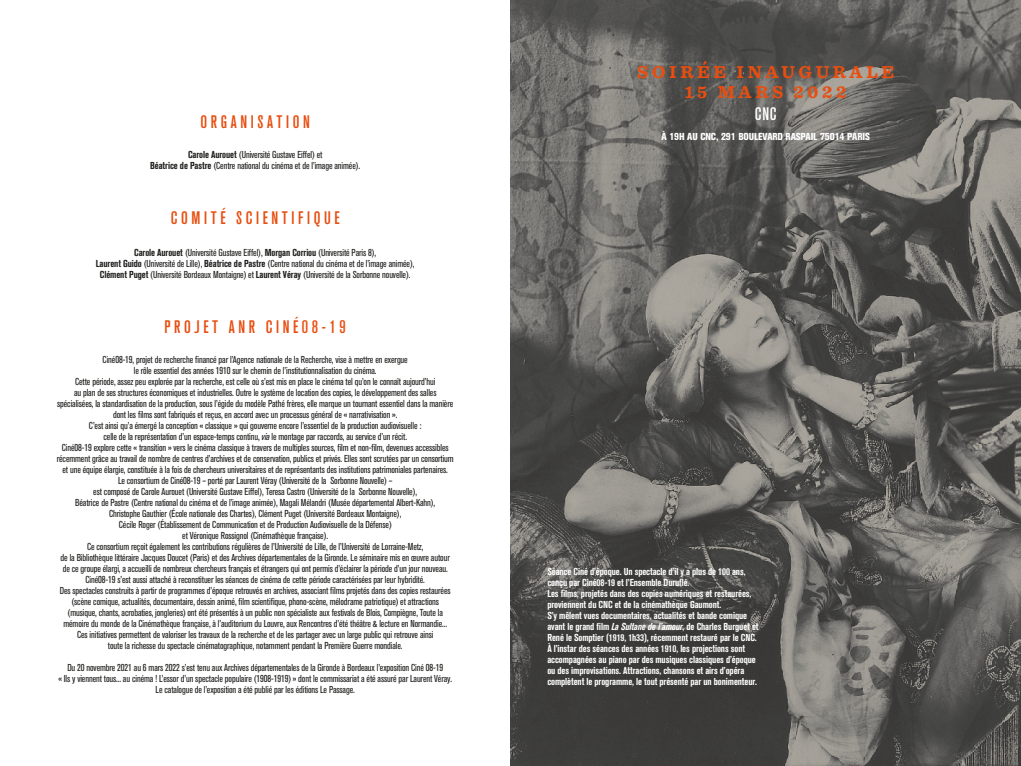
<style>
.page{position:relative;width:1021px;height:766px;background:#fff}
.page>*{position:absolute;margin:0;border:0;box-sizing:border-box;transform-origin:0 0}
.t1{font:500 condensed 18px "Akzidenz Grotesk BQ";letter-spacing:.2em;color:#e84e0f}
.t2{font:700 18px/20px "Sentinel";letter-spacing:.2em;color:#e84e0f;text-align:center}
.t3{font:500 condensed 18px "Akzidenz Grotesk BQ";color:#fff}
.t4{font:condensed 10px/11px "Akzidenz Grotesk BQ";letter-spacing:-.01em;color:#1d1d1b;text-align:center}
.t5{font:700 condensed 10px/11px "Akzidenz Grotesk BQ";letter-spacing:-.01em;color:#fff}
.t6{font:10px "Akzidenz Grotesk BQ X Bd Cnd Alt";letter-spacing:-.01em;color:#fff}
.s1{font-weight:700}
.s2{font-style:italic}
</style>
<div class="page">
<img style="left:510px;top:0;width:510px;height:765px">
<h1 class="t1" style="left:200px;top:111px;width:111px">ORGANISATION</h1>
<p class="t4" style="left:150px;top:149px;width:211px"><span class="s1">Carole Aurouet</span> (Université Gustave Eiffel) et<br><span class="s1">Béatrice de Pastre</span> (Centre national du cinéma et de l’image animée).</p>
<h1 class="t1" style="left:171px;top:207px;width:170px">COMIT É SCIENTI FIQUE</h1>
<p class="t4" style="left:96px;top:247px;width:320px"><span class="s1">Carole Aurouet</span> (Université Gustave Eiffel), <span class="s1">Morgan Corriou</span> (Université Paris 8),<br><span class="s1">Laurent Guido</span> (Université de Lille), <span class="s1">Béatrice de Pastre</span> (Centre national du cinéma et de l’image animée),<br><span class="s1">Clément Puget</span> (Université Bordeaux Montaigne) et <span class="s1">Laurent Véray</span> (Université de la Sorbonne nouvelle).</p>
<h1 class="t1" style="left:164px;top:316px;width:74px">PROJET ANR</h1>
<h1 class="t1" style="left:266px;top:316px;width:82px">CIN É08-19</h1>
<p class="t4" style="left:57px;top:354px;width:398px">Ciné08-19, projet de recherche financé par l’Agence nationale de la Recherche, vise à mettre en exergue<br>le rôle essentiel des années 1910 sur le chemin de l’institutionnalisation du cinéma.<br>Cette période, assez peu explorée par la recherche, est celle où s’est mis en place le cinéma tel qu’on le connaît aujourd’hui<br>au plan de ses structures économiques et industrielles. Outre le système de location des copies, le développement des salles spécialisées, la standardisation de la production, sous l’égide du modèle Pathé frères, elle marque un tournant essentiel dans la manière dont les films sont fabriqués et reçus, en accord avec un processus général de « narrativisation ».<br>C’est ainsi qu’a émergé la conception « classique » qui gouverne encore l’essentiel de la production audiovisuelle :<br>celle de la représentation d’un espace-temps continu, <span class="s2">via</span> le montage par raccords, au service d’un récit.<br>Ciné08-19 explore cette « transition » vers le cinéma classique à travers de multiples sources, film et non-film, devenues accessibles récemment grâce au travail de nombre de centres d’archives et de conservation, publics et privés. Elles sont scrutées par un consortium et une équipe élargie, constituée à la fois de chercheurs universitaires et de représentants des institutions patrimoniales partenaires.<br>Le consortium de Ciné08-19 – porté par Laurent Véray (Université de la Sorbonne Nouvelle) –<br>est composé de Carole Aurouet (Université Gustave Eiffel), Teresa Castro (Université de la Sorbonne Nouvelle),<br>Béatrice de Pastre (Centre national du cinéma et de l’image animée), Magali Mélandri (Musée départemental Albert-Kahn),<br>Christophe Gauthier (École nationale des Chartes), Clément Puget (Université Bordeaux Montaigne),<br>Cécile Roger (Établissement de Communication et de Production Audiovisuelle de la Défense)<br>et Véronique Rossignol (Cinémathèque française).<br>Ce consortium reçoit également les contributions régulières de l’Université de Lille, de l’Université de Lorraine-Metz,<br>de la Bibliothèque littéraire Jacques Doucet (Paris) et des Archives départementales de la Gironde. Le séminaire mis en œuvre autour de ce groupe élargi, a accueilli de nombreux chercheurs français et étrangers qui ont permis d’éclairer la période d’un jour nouveau.<br>Ciné08-19 s’est aussi attaché à reconstituer les séances de cinéma de cette période caractérisées par leur hybridité.<br>Des spectacles construits à partir de programmes d’époque retrouvés en archives, associant films projetés dans des copies restaurées (scène comique, actualités, documentaire, dessin animé, film scientifique, phono-scène, mélodrame patriotique) et attractions (musique, chants, acrobaties, jongleries) ont été présentés à un public non spécialiste aux festivals de Blois, Compiègne, Toute la mémoire du monde de la Cinémathèque française, à l’auditorium du Louvre, aux Rencontres d’été théâtre &amp; lecture en Normandie...<br>Ces initiatives permettent de valoriser les travaux de la recherche et de les partager avec un large public qui retrouve ainsi<br>toute la richesse du spectacle cinématographique, notamment pendant la Première Guerre mondiale.</p>
<p class="t4" style="left:58px;top:662px;width:395px">Du 20 novembre 2021 au 6 mars 2022 s’est tenu aux Archives départementales de la Gironde à Bordeaux l’exposition Ciné 08-19<br>« Ils y viennent tous... au cinéma ! L’essor d’un spectacle populaire (1908-1919) » dont le commissariat a été assuré par Laurent Véray.<br>Le catalogue de l’exposition a été publié par les éditions Le Passage.</p>
<h1 class="t2" style="left:637px;top:61px;width:258px">SOIRÉE INAUGURALE<br>15 MARS 2022</h1>
<h1 class="t3" style="left:755px;top:103px;width:23px">CNC</h1>
<p class="t6" style="left:661px;top:130px;width:210px">À 19H AU CNC, 291 BOULEVARD RASPAIL 75014 PARIS</p>
<p class="t5" style="left:547px;top:566px;width:213px">Séance Ciné d’époque. Un spectacle d’il y a plus de 100 ans, conçu par Ciné08-19 et l’Ensemble Duruflé.<br>Les films, projetés dans des copies numériques et restaurées, proviennent du CNC et de la cinémathèque Gaumont.<br>S’y mêlent vues documentaires, actualités et bande comique avant le grand film <span class="s2">La Sultane de l’amour</span>, de Charles Burguet et René le Somptier (1919, 1h33), récemment restauré par le CNC.<br>À l’instar des séances des années 1910, les projections sont accompagnées au piano par des musiques classiques d’époque ou des improvisations. Attractions, chansons et airs d’opéra complètent le programme, le tout présenté par un bonimenteur.</p>
</div>
